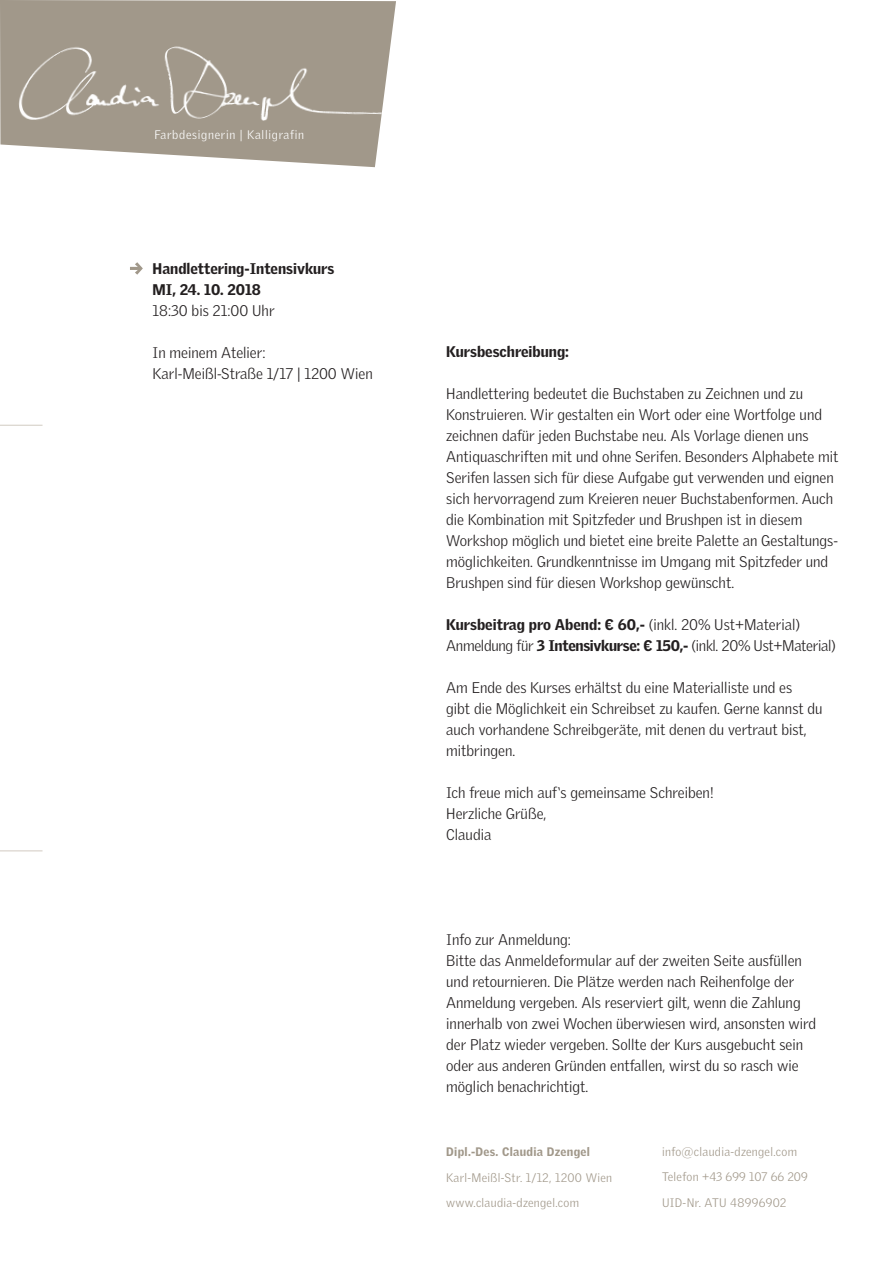
<style>
.page{position:relative;width:893px;height:1263px;background:#fff}
.page>*{position:absolute;margin:0;border:0;box-sizing:border-box;transform-origin:0 0}
.t1{font:300 15px/21px "Griffith Gothic";color:#231f20}
.t2{font:300 15px/21px "Griffith Gothic";letter-spacing:-.02em;color:#231f20}
.t3{font:900 15px/21px "Griffith Gothic";color:#231f20}
.t4{font:300 12px/25.5px "Griffith Gothic";letter-spacing:.025em;color:#a1988a}
.t5{font:300 12px "Griffith Gothic";letter-spacing:.06em;color:#fff}
.t6{font:900 12px "Griffith Gothic";letter-spacing:.025em;color:#a1988a}
.s1{font-weight:900}
</style>
<div class="page">
<svg style="left:130px;top:262px;width:13px;height:13px"></svg>
<hr style="left:0;top:425px;width:43px;height:1px;background:#bbb1a3">
<hr style="left:0;top:850px;width:43px;height:1px;background:#bbb1a3">
<img style="left:0;top:0;width:395px;height:167px">
<p class="t5" style="left:154px;top:127px;width:151px">Farbdesignerin | Kalligrafin</p>
<p class="t3" style="left:153px;top:257px;width:183px">Handlettering-Intensivkurs<br>MI, 24. 10. 2018</p>
<p class="t1" style="left:153px;top:299px;width:123px">18:30 bis 21:00 Uhr</p>
<p class="t1" style="left:153px;top:341px;width:222px">In meinem Atelier:<br>Karl-Meißl-Straße 1/17 | 1200 Wien</p>
<p class="t3" style="left:446px;top:341px;width:124px">Kursbeschreibung:</p>
<p class="t1" style="left:446px;top:383px;width:394px">Handlettering bedeutet die Buchstaben zu Zeichnen und zu Konstruieren. Wir gestalten ein Wort oder eine Wortfolge und zeichnen dafür jeden Buchstabe neu. Als Vorlage dienen uns Antiquaschriften mit und ohne Serifen. Besonders Alphabete mit Serifen lassen sich für diese Aufgabe gut verwenden und eignen sich hervorragend zum Kreieren neuer Buchstabenformen. Auch die Kombination mit Spitzfeder und Brushpen ist in diesem Workshop möglich und bietet eine breite Palette an Gestaltungs&shy;möglichkeiten. Grundkenntnisse im Umgang mit Spitzfeder und Brushpen sind für diesen Workshop gewünscht.</p>
<p class="t2" style="left:446px;top:614px;width:391px"><span class="s1">Kursbeitrag pro Abend: € 60,-</span> (inkl. 20% Ust+Material)<br>Anmeldung für <span class="s1">3 Intensivkurse: € 150,-</span> (inkl. 20% Ust+Material)</p>
<p class="t1" style="left:446px;top:677px;width:378px">Am Ende des Kurses erhältst du eine Materialliste und es<br>gibt die Möglichkeit ein Schreibset zu kaufen. Gerne kannst du auch vorhandene Schreibgeräte, mit denen du vertraut bist, mitbringen.</p>
<p class="t1" style="left:446px;top:782px;width:269px">Ich freue mich auf‘s gemeinsame Schreiben!<br>Herzliche Grüße,<br>Claudia</p>
<p class="t1" style="left:446px;top:929px;width:371px">Info zur Anmeldung:<br>Bitte das Anmeldeformular auf der zweiten Seite ausfüllen und retournieren. Die Plätze werden nach Reihenfolge der Anmeldung vergeben. Als reserviert gilt, wenn die Zahlung innerhalb von zwei Wochen überwiesen wird, ansonsten wird der Platz wieder vergeben. Sollte der Kurs ausgebucht sein oder aus anderen Gründen entfallen, wirst du so rasch wie möglich benachrichtigt.</p>
<p class="t6" style="left:446px;top:1145px;width:145px">Dipl.-Des. Claudia Dzengel</p>
<p class="t4" style="left:446px;top:1164px;width:167px">Karl-Meißl-Str. 1/12, 1200 Wien www.claudia-dzengel.com</p>
<p class="t4" style="left:662px;top:1138px;width:147px">info@claudia-dzengel.com<br>Telefon +43 699 107 66 209<br>UID-Nr. ATU 48996902</p>
</div>
